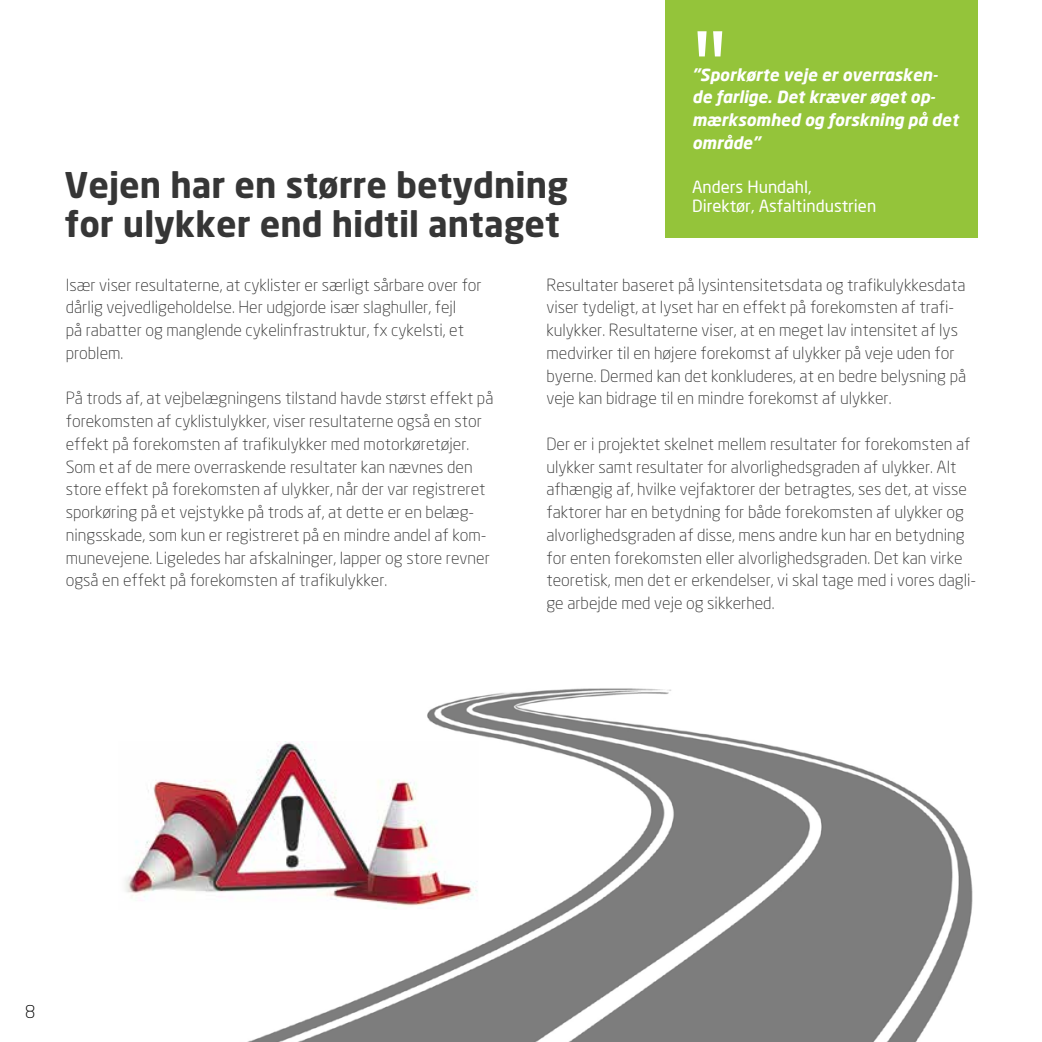
<style>
.page{position:relative;width:1042px;height:1042px;background:#fff}
.page>*{position:absolute;margin:0;border:0;box-sizing:border-box;transform-origin:0 0}
.t1{font:105px "Myriad Pro";color:#fff}
.t2{font:700 35px/39.4px "Neo Sans Pro";color:#363636}
.t3{font:300 17.5px "Neo Sans Pro";color:#000}
.t4{font:300 16.62px/22.8px "Neo Sans Pro";color:#363636}
.t5{font:italic 700 16.62px/22.8px "Neo Sans";color:#fff}
.t6{font:16.62px/19.2px "Neo Sans";color:#fff}
</style>
<div class="page">
<img style="left:247px;top:688px;width:726px;height:354px">
<img style="left:125px;top:741px;width:354px;height:168px">
<div style="left:665px;top:0;width:312px;height:237px;background:#94c43a"></div>
<h2 class="t2" style="left:64px;top:164px;width:505px">Vejen har en større betydning for ulykker end hidtil antaget</h2>
<h1 class="t1" style="left:692px;top:3px;width:37px">"</h1>
<p class="t5" style="left:692px;top:63px;width:268px">"Sporkørte veje er overrasken&shy;de farlige. Det kræver øget op&shy;mærksomhed og forskning på det område"</p>
<p class="t6" style="left:692px;top:177px;width:186px">Anders Hundahl,<br>Direktør, Asfaltindustrien</p>
<p class="t4" style="left:66px;top:273px;width:417px">Især viser resultaterne, at cyklister er særligt sårbare over for dårlig vejvedligeholdelse. Her udgjorde især slaghuller, fejl<br>på rabatter og manglende cykelinfrastruktur, fx cykelsti, et problem.</p>
<p class="t4" style="left:66px;top:387px;width:429px">På trods af, at vejbelægningens tilstand havde størst effekt på forekomsten af cyklistulykker, viser resultaterne også en stor effekt på forekomsten af trafikulykker med motorkøretøjer.<br>Som et af de mere overraskende resultater kan nævnes den store effekt på forekomsten af ulykker, når der var registreret sporkøring på et vejstykke på trods af, at dette er en belæg&shy;ningsskade, som kun er registreret på en mindre andel af kom&shy;munevejene. Ligeledes har afskalninger, lapper og store revner også en effekt på forekomsten af trafikulykker.</p>
<p class="t4" style="left:546px;top:273px;width:421px">Resultater baseret på lysintensitetsdata og trafikulykkesdata viser tydeligt, at lyset har en effekt på forekomsten af trafi&shy;kulykker. Resultaterne viser, at en meget lav intensitet af lys medvirker til en højere forekomst af ulykker på veje uden for byerne. Dermed kan det konkluderes, at en bedre belysning på veje kan bidrage til en mindre forekomst af ulykker.</p>
<p class="t4" style="left:546px;top:432px;width:431px">Der er i projektet skelnet mellem resultater for forekomsten af ulykker samt resultater for alvorlighedsgraden af ulykker. Alt afhængig af, hvilke vejfaktorer der betragtes, ses det, at visse faktorer har en betydning for både forekomsten af ulykker og alvorlighedsgraden af disse, mens andre kun har en betydning for enten forekomsten eller alvorlighedsgraden. Det kan virke teoretisk, men det er erkendelser, vi skal tage med i vores dagli&shy;ge arbejde med veje og sikkerhed.</p>
<p class="t3" style="left:25px;top:1001px;width:12px">8</p>
</div>
